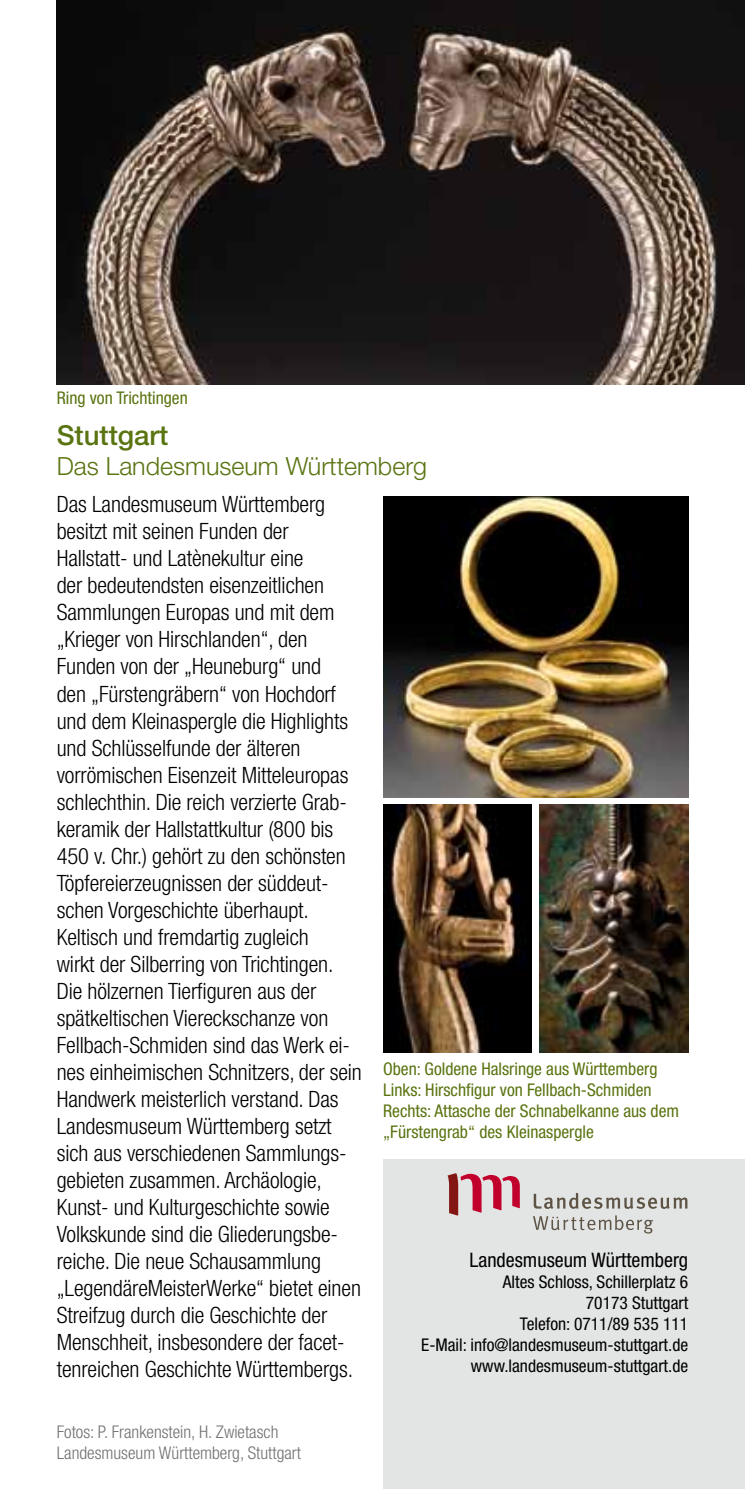
<style>
.page{position:relative;width:745px;height:1489px;background:#fff}
.page>*{position:absolute;margin:0;border:0;box-sizing:border-box;transform-origin:0 0}
.t1{font:500 27.5px "Helvetica Neue LT Pro";color:#5a7411}
.t2{font:300 25px "Helvetica Neue LT Pro";color:#5a7411}
.t3{font:300 condensed 22.5px/27px "Helvetica Neue LT Pro";letter-spacing:-.005em;color:#000}
.t4{font:condensed 20px "Helvetica Neue LT Pro";color:#000}
.t5{font:condensed 17.5px/21px "Helvetica Neue LT Pro";color:#5a7411}
.t6{font:condensed 17.5px/21px "Helvetica Neue LT Pro";color:#000;text-align:right}
.t7{font:300 condensed 17.5px/21px "Helvetica Neue LT Pro";color:#707172}
</style>
<div class="page">
<img style="left:383px;top:496px;width:304px;height:301px">
<img style="left:383px;top:804px;width:148px;height:248px">
<img style="left:539px;top:804px;width:148px;height:248px">
<div style="left:383px;top:1159px;width:361px;height:329px;background:#e3e4e4"></div>
<img style="left:57px;top:0;width:687px;height:384px">
<svg style="left:447px;top:1173px;width:72px;height:42px"></svg>
<svg style="left:533px;top:1215px;width:120px;height:18px"></svg>
<svg style="left:533px;top:1193px;width:154px;height:15px"></svg>
<p class="t5" style="left:57px;top:387px;width:132px">Ring von Trichtingen</p>
<p class="t1" style="left:57px;top:419px;width:113px">Stuttgart</p>
<p class="t2" style="left:57px;top:451px;width:371px">Das Landesmuseum Württemberg</p>
<p class="t3" style="left:57px;top:490px;width:306px">Das Landesmuseum Württemberg besitzt mit seinen Funden der Hallstatt- und Latènekultur eine<br>der bedeutendsten eisenzeitlichen Sammlungen Europas und mit dem „Krieger von Hirschlanden“, den Funden von der „Heuneburg“ und<br>den „Fürstengräbern“ von Hochdorf und dem Kleinaspergle die Highlights und Schlüsselfunde der älteren vorrömischen Eisenzeit Mitteleuropas schlechthin. Die reich verzierte Grab&shy;keramik der Hallstattkultur (800 bis 450 v. Chr.) gehört zu den schönsten Töpfereierzeugnissen der süddeut&shy;schen Vorgeschichte überhaupt.<br>Keltisch und fremdartig zugleich<br>wirkt der Silberring von Trichtingen.<br>Die hölzernen Tierfiguren aus der spätkeltischen Viereckschanze von Fellbach-Schmiden sind das Werk ei&shy;nes einheimischen Schnitzers, der sein Handwerk meisterlich verstand. Das Landesmuseum Württemberg setzt sich aus verschiedenen Sammlungs&shy;gebieten zusammen. Archäologie, Kunst- und Kulturgeschichte sowie Volkskunde sind die Gliederungsbe&shy;reiche. Die neue Schausammlung „LegendäreMeisterWerke“ bietet einen Streifzug durch die Geschichte der Menschheit, insbesondere der facet&shy;tenreichen Geschichte Württembergs.</p>
<p class="t7" style="left:57px;top:1421px;width:245px">Fotos: P. Frankenstein, H. Zwietasch<br>Landesmuseum Württemberg, Stuttgart</p>
<p class="t5" style="left:383px;top:1058px;width:297px">Oben: Goldene Halsringe aus Württemberg Links: Hirschfigur von Fellbach-Schmiden Rechts: Attasche der Schnabelkanne aus dem „Fürstengrab“ des Kleinaspergle</p>
<p class="t4" style="left:469px;top:1248px;width:220px">Landesmuseum Württemberg</p>
<p class="t6" style="left:421px;top:1271px;width:268px">Altes Schloss, Schillerplatz 6<br>70173 Stuttgart<br>Telefon: 0711/89 535 111<br>E-Mail: info@landesmuseum-stuttgart.de www.landesmuseum-stuttgart.de</p>
</div>
